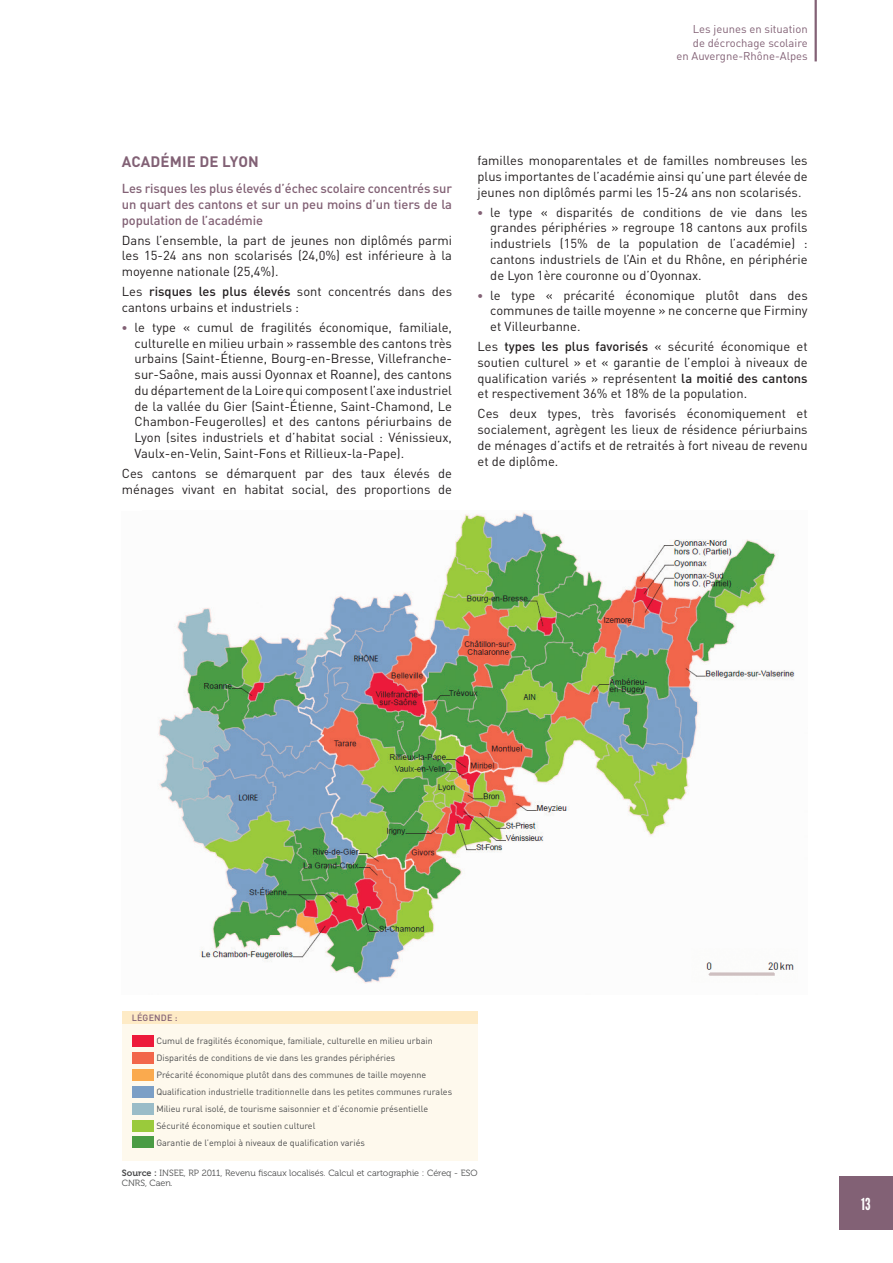
<style>
.page{position:relative;width:893px;height:1263px;background:#fff}
.page>*{position:absolute;margin:0;border:0;box-sizing:border-box;transform-origin:0 0}
.t1{font:16.5px "League Gothic";color:#fff}
.t2{font:700 15px "DIN Pro";letter-spacing:.01em;color:#826175}
.t3{font:12.9px/15.8px "DIN Pro";color:#231f20;text-align:justify}
.t4{font:500 12.9px/15.8px "DIN Pro";letter-spacing:-.01em;color:#826175;text-align:justify}
.t5{font:11.25px/13.5px "DIN Pro";color:#826175;text-align:right}
.t6{font:9px/17px "DIN Pro";color:#4b4c4d}
.t7{font:9px/10.8px "Museo 300";color:#4b4c4d}
.t8{font:500 9px "DIN Pro";letter-spacing:.02em;color:#826175}
.s1{font-weight:500}
.s2{font-weight:900;font-size:12px;color:#826175}
.s3{font-family:"Museo 700"}
</style>
<div class="page">
<hr style="left:815px;top:0;width:2px;height:61px;background:#826175">
<div style="left:839px;top:1177px;width:54px;height:53px;background:#826175"></div>
<img style="left:158px;top:512px;width:637px;height:472px">
<div style="left:691px;top:948px;width:106px;height:37px;background:#fcfcfc"></div>
<img style="left:706px;top:962px;width:88px;height:14px">
<div style="left:122px;top:1011px;width:356px;height:13px;background:#feebc6"></div>
<div style="left:122px;top:1024px;width:356px;height:137px;background:#fef9ed"></div>
<div style="left:132px;top:1035px;width:21px;height:12px;background:#ed1a3b"></div>
<div style="left:132px;top:1052px;width:21px;height:12px;background:#f2664a"></div>
<div style="left:132px;top:1069px;width:21px;height:12px;background:#faaa4e"></div>
<div style="left:132px;top:1086px;width:21px;height:12px;background:#7b9fc6"></div>
<div style="left:132px;top:1103px;width:21px;height:12px;background:#9abcc8"></div>
<div style="left:132px;top:1120px;width:21px;height:11px;background:#9aca3b"></div>
<div style="left:132px;top:1136px;width:21px;height:12px;background:#4a9c44"></div>
<p class="t5" style="left:676px;top:21px;width:133px">Les jeunes en situation<br>de décrochage scolaire<br>en Auvergne-Rhône-Alpes</p>
<p class="t2" style="left:122px;top:149px;width:138px">ACADÉMIE DE LYON</p>
<p class="t4" style="left:122px;top:179px;width:332px">Les risques les plus élevés d’échec scolaire concentrés sur un quart des cantons et sur un peu moins d’un tiers de la population de l’académie</p>
<p class="t3" style="left:122px;top:231px;width:332px">Dans l’ensemble, la part de jeunes non diplômés parmi les 15-24 ans non scolarisés (24,0%) est inférieure à la moyenne nationale (25,4%).</p>
<p class="t3" style="left:122px;top:282px;width:332px">Les <span class="s1">risques les plus élevés</span> sont concentrés dans des cantons urbains et industriels :</p>
<p class="t3" style="left:135px;top:318px;width:319px;text-indent:-13px"><span class="s2">•</span> le type « cumul de fragilités économique, familiale, culturelle en milieu urbain » rassemble des cantons très urbains (Saint-Étienne, Bourg-en-Bresse, Villefranche&shy;sur-Saône, mais aussi Oyonnax et Roanne), des cantons du département de la Loire qui composent l’axe industriel de la vallée du Gier (Saint-Étienne, Saint-Chamond, Le Chambon-Feugerolles) et des cantons périurbains de Lyon (sites industriels et d’habitat social : Vénissieux, Vaulx-en-Velin, Saint-Fons et Rillieux-la-Pape).</p>
<p class="t3" style="left:122px;top:464px;width:332px">Ces cantons se démarquent par des taux élevés de ménages vivant en habitat social, des proportions de</p>
<p class="t3" style="left:478px;top:151px;width:332px">familles monoparentales et de familles nombreuses les plus importantes de l’académie ainsi qu’une part élevée de jeunes non diplômés parmi les 15-24 ans non scolarisés.</p>
<p class="t3" style="left:490px;top:203px;width:319px;text-indent:-13px"><span class="s2">•</span> le type « disparités de conditions de vie dans les grandes périphéries » regroupe 18 cantons aux profils industriels (15% de la population de l’académie) : cantons industriels de l’Ain et du Rhône, en périphérie de Lyon 1ère couronne ou d’Oyonnax.</p>
<p class="t3" style="left:490px;top:286px;width:319px;text-indent:-13px"><span class="s2">•</span> le type « précarité économique plutôt dans des communes de taille moyenne » ne concerne que Firminy et Villeurbanne.</p>
<p class="t3" style="left:478px;top:337px;width:332px">Les <span class="s1">types les plus favorisés</span> « sécurité économique et soutien culturel » et « garantie de l’emploi à niveaux de qualification variés » représentent <span class="s1">la moitié des cantons </span>et respectivement 36% et 18% de la population.</p>
<p class="t3" style="left:478px;top:405px;width:332px">Ces deux types, très favorisés économiquement et socialement, agrègent les lieux de résidence périurbains de ménages d’actifs et de retraités à fort niveau de revenu et de diplôme.</p>
<p class="t8" style="left:132px;top:1010px;width:47px">LÉGENDE :</p>
<p class="t6" style="left:156px;top:1032px;width:297px">Cumul de fragilités économique, familiale, culturelle en milieu urbain Disparités de conditions de vie dans les grandes périphéries<br>Précarité économique plutôt dans des communes de taille moyenne Qualification industrielle traditionnelle dans les petites communes rurales Milieu rural isolé, de tourisme saisonnier et d’économie présentielle Sécurité économique et soutien culturel<br>Garantie de l’emploi à niveaux de qualification variés</p>
<p class="t7" style="left:122px;top:1167px;width:357px"><span class="s3">Source :</span> INSEE, RP 2011, Revenu fiscaux localisés. Calcul et cartographie : Céreq - ESO<br>CNRS, Caen.</p>
<p class="t1" style="left:861px;top:1194px;width:11px">13</p>
</div>
